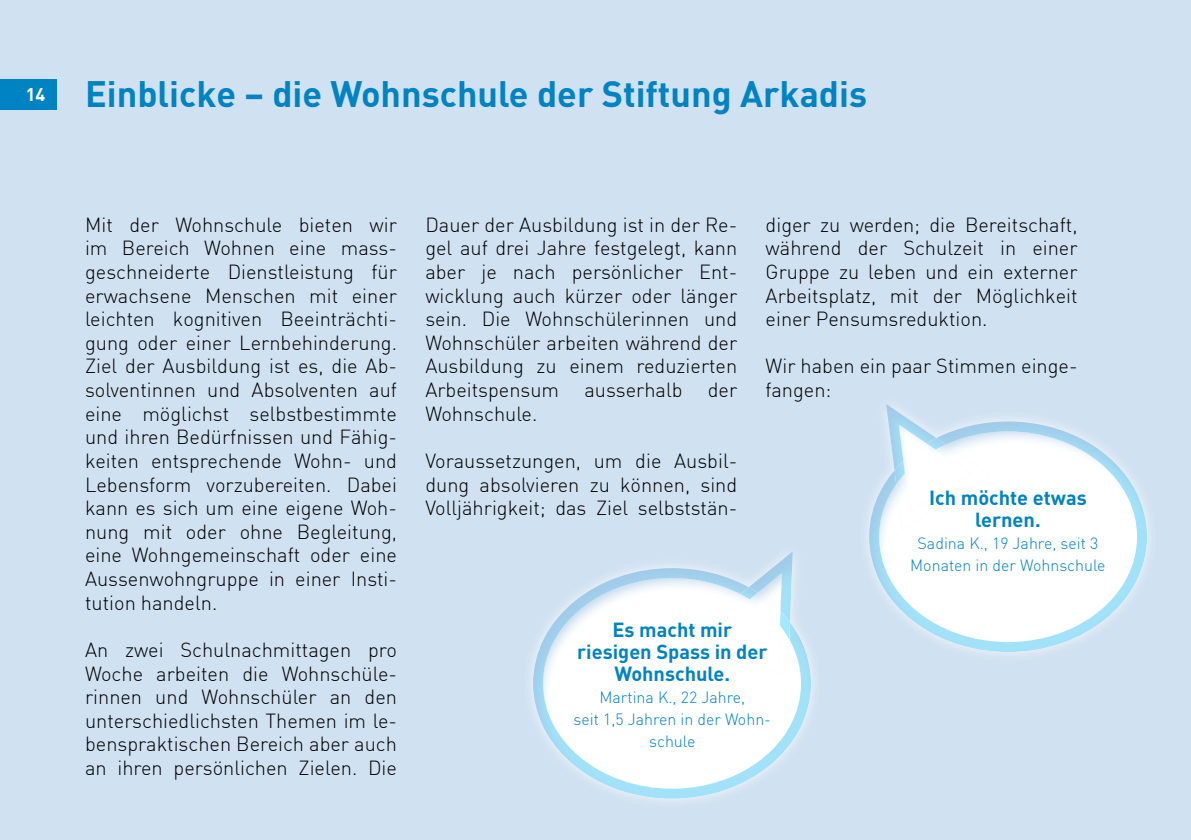
<style>
.page{position:relative;width:1191px;height:840px;background:#fff}
.page>*{position:absolute;margin:0;border:0;box-sizing:border-box;transform-origin:0 0}
.t1{font:700 36px "DIN";color:#0083c2}
.t2{font:300 20px/23.6px "DIN";color:#000;text-align:justify}
.t3{font:700 20px/22px "DIN";color:#0083c2;text-align:center}
.t4{font:700 18px "DIN";color:#fff}
.t5{font:300 16px/22px "DIN";color:#0083c2;text-align:center}
</style>
<div class="page">
<div style="left:0;top:0;width:1191px;height:839px;background:#d0e1f1"></div>
<div style="left:530px;top:527px;width:310px;height:274px;background:#000;opacity:.75"></div>
<div style="left:838px;top:374px;width:310px;height:280px;background:#000;opacity:.75"></div>
<div style="left:0;top:79px;width:57px;height:31px;background:#0083c2"></div>
<p class="t4" style="left:26px;top:83px;width:21px">14</p>
<h1 class="t1" style="left:85px;top:70px;width:783px">Einblicke – die Wohnschule der Stiftung Arkadis</h1>
<p class="t2" style="left:85px;top:212px;width:313px">Mit der Wohnschule bieten wir im Bereich Wohnen eine mass&shy;geschneiderte Dienstleistung für erwachsene Menschen mit einer leichten kognitiven Beeinträchti&shy;gung oder einer Lernbehinderung.<br>Ziel der Ausbildung ist es, die Ab&shy;solventinnen und Absolventen auf eine möglichst selbstbestimmte und ihren Bedürfnissen und Fähig&shy;keiten entsprechende Wohn- und Lebensform vorzubereiten. Dabei kann es sich um eine eigene Woh&shy;nung mit oder ohne Begleitung, eine Wohngemeinschaft oder eine Aussenwohngruppe in einer Insti&shy;tution handeln.</p>
<p class="t2" style="left:85px;top:637px;width:313px">An zwei Schulnachmittagen pro Woche arbeiten die Wohnschüle&shy;rinnen und Wohnschüler an den unterschiedlichsten Themen im le&shy;benspraktischen Bereich aber auch an ihren persönlichen Zielen. Die</p>
<p class="t2" style="left:425px;top:212px;width:313px">Dauer der Ausbildung ist in der Re&shy;gel auf drei Jahre festgelegt, kann aber je nach persönlicher Ent&shy;wicklung auch kürzer oder länger sein. Die Wohnschülerinnen und Wohnschüler arbeiten während der Ausbildung zu einem reduzierten Arbeitspensum</p>
<p class="t2" style="left:584px;top:377px;width:100px">ausserhalb</p>
<p class="t2" style="left:708px;top:377px;width:31px">der</p>
<p class="t2" style="left:425px;top:401px;width:114px">Wohnschule.</p>
<p class="t2" style="left:425px;top:448px;width:313px">Voraussetzungen, um die Ausbil&shy;dung absolvieren zu können, sind Volljährigkeit; das Ziel selbststän-</p>
<p class="t2" style="left:765px;top:212px;width:313px">diger zu werden; die Bereitschaft, während der Schulzeit in einer Gruppe zu leben und ein externer Arbeitsplatz, mit der Möglichkeit einer Pensumsreduktion.</p>
<p class="t2" style="left:765px;top:354px;width:313px">Wir haben ein paar Stimmen einge&shy;fangen:</p>
<p class="t3" style="left:929px;top:486px;width:159px">Ich möchte etwas lernen.</p>
<p class="t5" style="left:910px;top:532px;width:197px">Sadina K., 19 Jahre, seit 3<br>Monaten in der Wohnschule</p>
<p class="t3" style="left:577px;top:617px;width:192px">Es macht mir riesigen Spass in der<br>Wohnschule.</p>
<p class="t5" style="left:573px;top:685px;width:199px">Martina K., 22 Jahre,<br>seit 1,5 Jahren in der Wohn&shy;schule</p>
</div>
